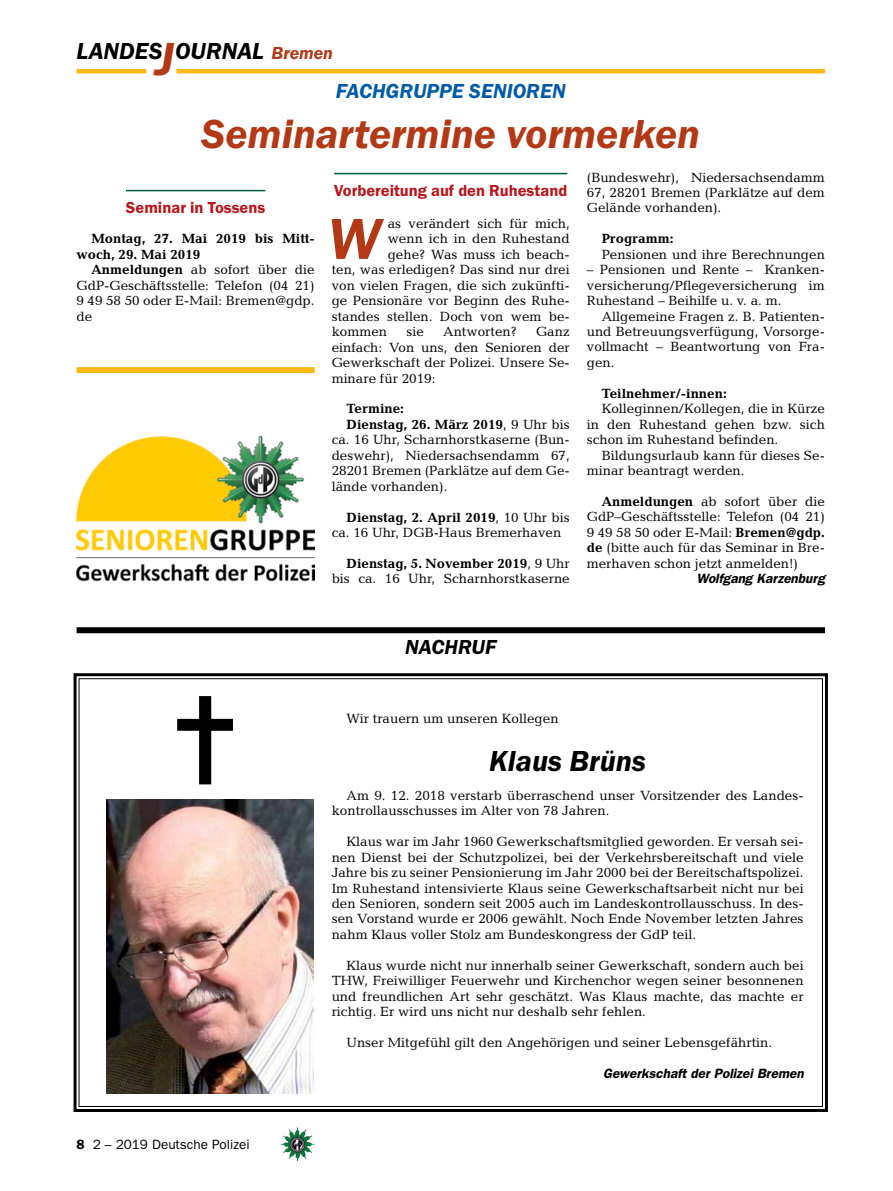
<style>
.page{position:relative;width:893px;height:1191px;background:#fff}
.page>*{position:absolute;margin:0;border:0;box-sizing:border-box;transform-origin:0 0}
.t1{font:italic 600 59.85px "Franklin Gothic Itc T";color:#b33916}
.t2{font:italic 600 42px "Franklin Gothic Itc T";color:#b33916}
.t3{font:italic 600 30px "Franklin Gothic Itc T";color:#000}
.t4{font:italic 600 24px "Franklin Gothic Itc T";color:#000}
.t5{font:italic 600 21px "Franklin Gothic Itc T";color:#005baa}
.t6{font:italic 600 21px "Franklin Gothic Itc T";color:#000}
.t7{font:600 16.5px "Franklin Gothic Itc T";color:#ba141a}
.t8{font:13.5px/15.5px "Candida";color:#000;text-align:justify}
.t9{font:700 13.5px/15.5px "Candida";color:#000}
.t10{font:italic 600 13.5px "Franklin Gothic";color:#000}
.t11{font:13.5px "Franklin Gothic";color:#000}
.s1{font-size:48px;color:#b33916}
.s2{font-size:18px;color:#b33916}
.s3{font-weight:700}
.s4{font-weight:400}
.s5{font-weight:600}
</style>
<div class="page">
<hr style="left:77px;top:69px;width:69px;height:4px;background:#fdb913">
<hr style="left:176px;top:69px;width:649px;height:4px;background:#fdb913">
<img style="left:281px;top:1128px;width:16px;height:24px">
<svg style="left:73px;top:673px;width:755px;height:439px"></svg>
<img style="left:106px;top:800px;width:208px;height:293px">
<img style="left:77px;top:437px;width:238px;height:145px">
<hr style="left:126px;top:190px;width:139px;height:1px;background:#005941">
<hr style="left:334px;top:173px;width:233px;height:1px;background:#005941">
<div style="left:77px;top:627px;width:748px;height:6px;background:#000"></div>
<div style="left:77px;top:367px;width:238px;height:6px;background:#fdb913"></div>
<svg style="left:177px;top:695px;width:56px;height:89px"></svg>
<h3 class="t4" style="left:77px;top:37px;width:258px">LANDES<span class="s1">J</span>OURNAL <span class="s2">Bremen</span></h3>
<h3 class="t5" style="left:336px;top:79px;width:78px">Fachgruppe</h3>
<h3 class="t5" style="left:469px;top:79px;width:58px">Senioren</h3>
<h2 class="t2" style="left:201px;top:109px;width:500px">Seminartermine vormerken</h2>
<p class="t7" style="left:126px;top:197px;width:141px">Seminar in Tossens</p>
<p class="t9" style="left:77px;top:231px;width:240px;text-indent:15px">Montag, 27. Mai 2019 bis Mitt&shy;woch, 29. Mai 2019</p>
<p class="t8" style="left:77px;top:262px;width:240px;text-indent:15px"><span class="s3">Anmeldungen</span> ab sofort über die GdP-Geschäftsstelle: Telefon (04 21)<br>9 49 58 50 oder E-Mail: Bremen@gdp. de</p>
<p class="t7" style="left:334px;top:180px;width:235px">Vorbereitung auf den Ruhestand</p>
<h1 class="t1" style="left:327px;top:204px;width:55px">W</h1>
<p class="t8" style="left:388px;top:216px;width:184px">as verändert sich für mich,</p>
<p class="t8" style="left:388px;top:231px;width:184px">wenn ich in den Ruhestand</p>
<p class="t8" style="left:388px;top:247px;width:184px">gehe? Was muss ich beach-</p>
<p class="t8" style="left:332px;top:262px;width:240px">ten, was erledigen? Das sind nur drei</p>
<p class="t8" style="left:332px;top:277px;width:240px">von vielen Fragen, die sich zukünfti-</p>
<p class="t8" style="left:332px;top:293px;width:240px">ge Pensionäre vor Beginn des Ruhe-</p>
<p class="t8" style="left:332px;top:308px;width:240px">standes stellen. Doch von wem be-</p>
<p class="t8" style="left:332px;top:324px;width:57px">kommen</p>
<p class="t8" style="left:406px;top:324px;width:19px">sie</p>
<p class="t8" style="left:443px;top:324px;width:75px">Antworten?</p>
<p class="t8" style="left:332px;top:324px;width:240px;text-indent:204px">Ganz einfach: Von uns, den Senioren der Gewerkschaft der Polizei. Unsere Se&shy;minare für 2019:</p>
<p class="t9" style="left:347px;top:401px;width:59px">Termine:</p>
<p class="t9" style="left:347px;top:416px;width:225px">Dienstag, 26. März 2019<span class="s4">, 9 Uhr bis</span></p>
<p class="t8" style="left:332px;top:432px;width:240px">ca. 16 Uhr, Scharnhorstkaserne (Bun-</p>
<p class="t8" style="left:332px;top:447px;width:240px">deswehr), Niedersachsendamm 67,</p>
<p class="t8" style="left:332px;top:463px;width:240px">28201 Bremen (Parklätze auf dem Ge-</p>
<p class="t8" style="left:332px;top:478px;width:117px">lände vorhanden).</p>
<p class="t8" style="left:332px;top:509px;width:240px;text-indent:15px"><span class="s3">Dienstag, 2. April 2019</span>, 10 Uhr bis ca. 16 Uhr, DGB-Haus Bremerhaven</p>
<p class="t8" style="left:332px;top:555px;width:240px;text-align:right"><span class="s3">Dienstag, 5. November 2019</span>, 9 Uhr bis ca. 16 Uhr, Scharnhorstkaserne</p>
<p class="t8" style="left:587px;top:169px;width:240px">(Bundeswehr), Niedersachsendamm 67, 28201 Bremen (Parklätze auf dem Gelände vorhanden).</p>
<p class="t9" style="left:602px;top:231px;width:73px">Programm:</p>
<p class="t8" style="left:602px;top:246px;width:225px">Pensionen und ihre Berechnungen</p>
<p class="t8" style="left:587px;top:262px;width:240px">– Pensionen und Rente – Kranken&shy;versicherung/Pflegeversicherung im Ruhestand – Beihilfe u. v. a. m.</p>
<p class="t8" style="left:587px;top:308px;width:240px;text-indent:15px">Allgemeine Fragen z. B. Patienten&shy;und Betreuungsverfügung, Vorsorge&shy;vollmacht – Beantwortung von Fra&shy;gen.</p>
<p class="t9" style="left:602px;top:385px;width:127px">Teilnehmer/-innen:</p>
<p class="t8" style="left:587px;top:401px;width:240px;text-indent:15px">Kolleginnen/Kollegen, die in Kürze in den Ruhestand gehen bzw. sich schon im Ruhestand befinden.</p>
<p class="t8" style="left:587px;top:447px;width:240px;text-indent:15px">Bildungsurlaub kann für dieses Se&shy;minar beantragt werden.</p>
<p class="t8" style="left:587px;top:494px;width:240px;text-indent:15px"><span class="s3">Anmeldungen</span> ab sofort über die GdP–Geschäftsstelle: Telefon (04 21)<br>9 49 58 50 oder E-Mail: <span class="s3">Bremen@gdp. de</span> (bitte auch für das Seminar in Bre&shy;merhaven schon jetzt anmelden!)</p>
<p class="t10" style="left:696px;top:570px;width:130px">Wolfgang Karzenburg</p>
<h3 class="t6" style="left:405px;top:635px;width:93px">na chruf</h3>
<p class="t8" style="left:347px;top:710px;width:214px">Wir trauern um unseren Kollegen</p>
<h3 class="t3" style="left:489px;top:743px;width:158px">Klaus Brüns</h3>
<p class="t8" style="left:332px;top:787px;width:473px;text-indent:15px">Am 9. 12. 2018 verstarb überraschend unser Vorsitzender des Landes&shy;kontrollausschusses im Alter von 78 Jahren.</p>
<p class="t8" style="left:332px;top:834px;width:474px;text-indent:15px">Klaus war im Jahr 1960 Gewerkschaftsmitglied geworden. Er versah sei&shy;nen Dienst bei der Schutzpolizei, bei der Verkehrsbereitschaft und viele Jahre bis zu seiner Pensionierung im Jahr 2000 bei der Bereitschaftspolizei.<br>Im Ruhestand intensivierte Klaus seine Gewerkschaftsarbeit nicht nur bei den Senioren, sondern seit 2005 auch im Landeskontrollausschuss. In des&shy;sen Vorstand wurde er 2006 gewählt. Noch Ende November letzten Jahres nahm Klaus voller Stolz am Bundeskongress der GdP teil.</p>
<p class="t8" style="left:332px;top:957px;width:474px;text-indent:15px">Klaus wurde nicht nur innerhalb seiner Gewerkschaft, sondern auch bei THW, Freiwilliger Feuerwehr und Kirchenchor wegen seiner besonnenen und freundlichen Art sehr geschätzt. Was Klaus machte, das machte er richtig. Er wird uns nicht nur deshalb sehr fehlen.</p>
<p class="t8" style="left:347px;top:1034px;width:427px">Unser Mitgefühl gilt den Angehörigen und seiner Lebensgefährtin.</p>
<p class="t10" style="left:603px;top:1065px;width:202px">Gewerkschaft der Polizei Bremen</p>
<p class="t11" style="left:77px;top:1136px;width:175px"><span class="s5">8</span> 2 – 2019 Deutsche Polizei</p>
</div>
